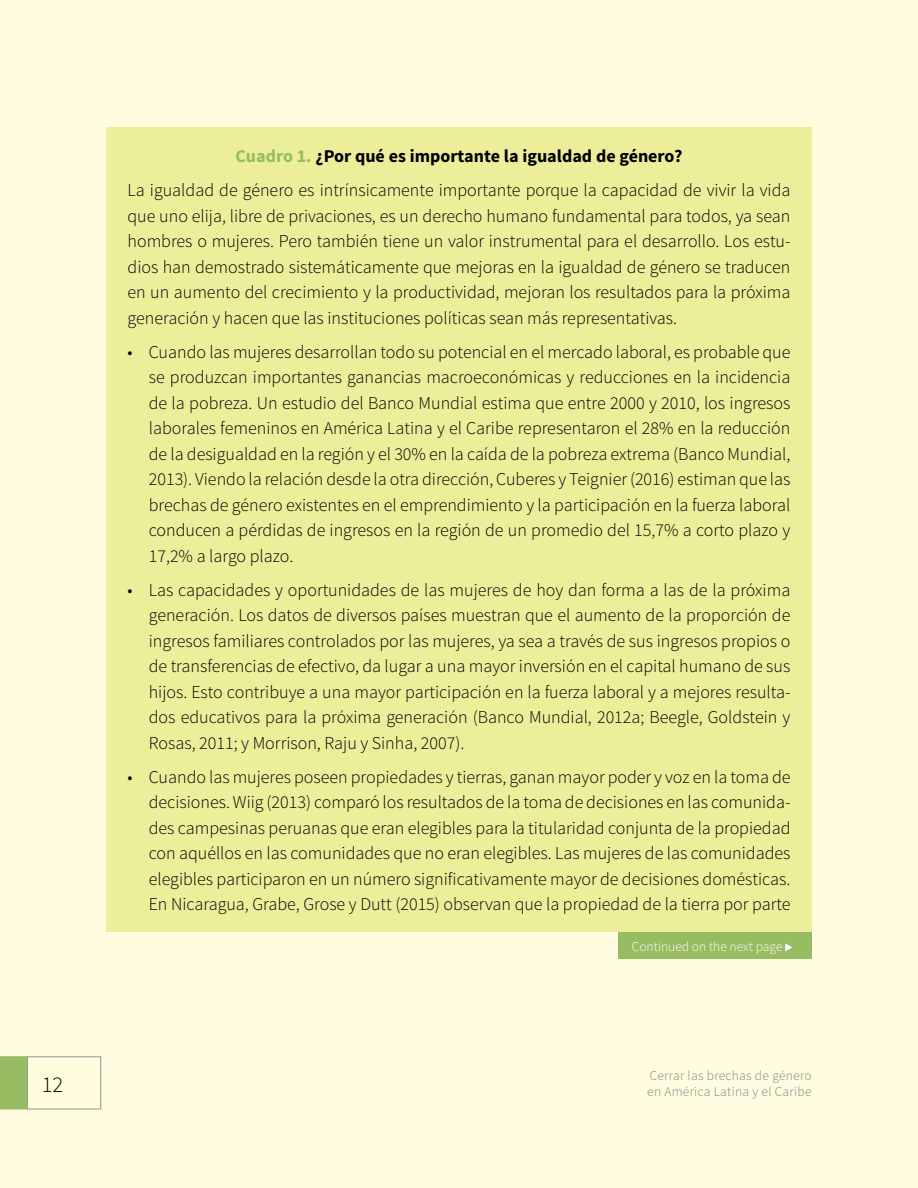
<style>
.page{position:relative;width:918px;height:1188px;background:#fffcdf}
.page>*{position:absolute;margin:0;border:0;box-sizing:border-box;transform-origin:0 0}
.t1{font:300 22.5px "Source Sans Pro";color:#000}
.t2{font:300 18px/25.5px "Source Sans Pro";color:#000;text-align:justify}
.t3{font:300 13.5px/16.2px "Source Sans Pro";letter-spacing:.02em;color:#808285}
.t4{font:300 13.5px "Source Sans Pro";color:#fff}
.s1{font-weight:700;color:#98bc61}
.s2{font-weight:700}
</style>
<div class="page">
<div style="left:27px;top:1056px;width:74px;height:53px;border:1px solid #939598"></div>
<svg style="left:0;top:1056px;width:27px;height:53px"></svg>
<div style="left:618px;top:932px;width:194px;height:27px;background:#98bc61"></div>
<svg style="left:785px;top:943px;width:7px;height:8px"></svg>
<div style="left:106px;top:128px;width:706px;height:804px;background:#ecee9a"></div>
<p class="t2" style="left:128px;top:139px;width:664px;line-height:34px;text-align:center"><span class="s1">Cuadro 1.</span> <span class="s2">¿Por qué es importante la igualdad de género?<br></span>La igualdad de género es intrínsicamente importante porque la capacidad de vivir la vida</p>
<p class="t2" style="left:128px;top:203px;width:664px">que uno elija, libre de privaciones, es un derecho humano fundamental para todos, ya sean hombres o mujeres. Pero también tiene un valor instrumental para el desarrollo. Los estu&shy;dios han demostrado sistemáticamente que mejoras en la igualdad de género se traducen en un aumento del crecimiento y la productividad, mejoran los resultados para la próxima generación y hacen que las instituciones políticas sean más representativas.</p>
<p class="t2" style="left:149px;top:339px;width:643px;text-indent:-21px">• Cuando las mujeres desarrollan todo su potencial en el mercado laboral, es probable que se produzcan importantes ganancias macroeconómicas y reducciones en la incidencia de la pobreza. Un estudio del Banco Mundial estima que entre 2000 y 2010, los ingresos laborales femeninos en América Latina y el Caribe representaron el 28% en la reducción de la desigualdad en la región y el 30% en la caída de la pobreza extrema (Banco Mundial, 2013). Viendo la relación desde la otra dirección, Cuberes y Teignier (2016) estiman que las brechas de género existentes en el emprendimiento y la participación en la fuerza laboral conducen a pérdidas de ingresos en la región de un promedio del 15,7% a corto plazo y 17,2% a largo plazo.</p>
<p class="t2" style="left:149px;top:577px;width:643px;text-indent:-21px">• Las capacidades y oportunidades de las mujeres de hoy dan forma a las de la próxima generación. Los datos de diversos países muestran que el aumento de la proporción de ingresos familiares controlados por las mujeres, ya sea a través de sus ingresos propios o de transferencias de efectivo, da lugar a una mayor inversión en el capital humano de sus hijos. Esto contribuye a una mayor participación en la fuerza laboral y a mejores resulta&shy;dos educativos para la próxima generación (Banco Mundial, 2012a; Beegle, Goldstein y Rosas, 2011; y Morrison, Raju y Sinha, 2007).</p>
<p class="t2" style="left:149px;top:764px;width:643px;text-indent:-21px">• Cuando las mujeres poseen propiedades y tierras, ganan mayor poder y voz en la toma de decisiones. Wiig (2013) comparó los resultados de la toma de decisiones en las comunida&shy;des campesinas peruanas que eran elegibles para la titularidad conjunta de la propiedad con aquéllos en las comunidades que no eran elegibles. Las mujeres de las comunidades elegibles participaron en un número significativamente mayor de decisiones domésticas.<br>En Nicaragua, Grabe, Grose y Dutt (2015) observan que la propiedad de la tierra por parte</p>
<p class="t4" style="left:632px;top:938px;width:152px">Continued on the next page</p>
<p class="t1" style="left:42px;top:1071px;width:23px">12</p>
<p class="t3" style="left:647px;top:1067px;width:166px">Cerrar las brechas de género en América Latina y el Caribe</p>
</div>
